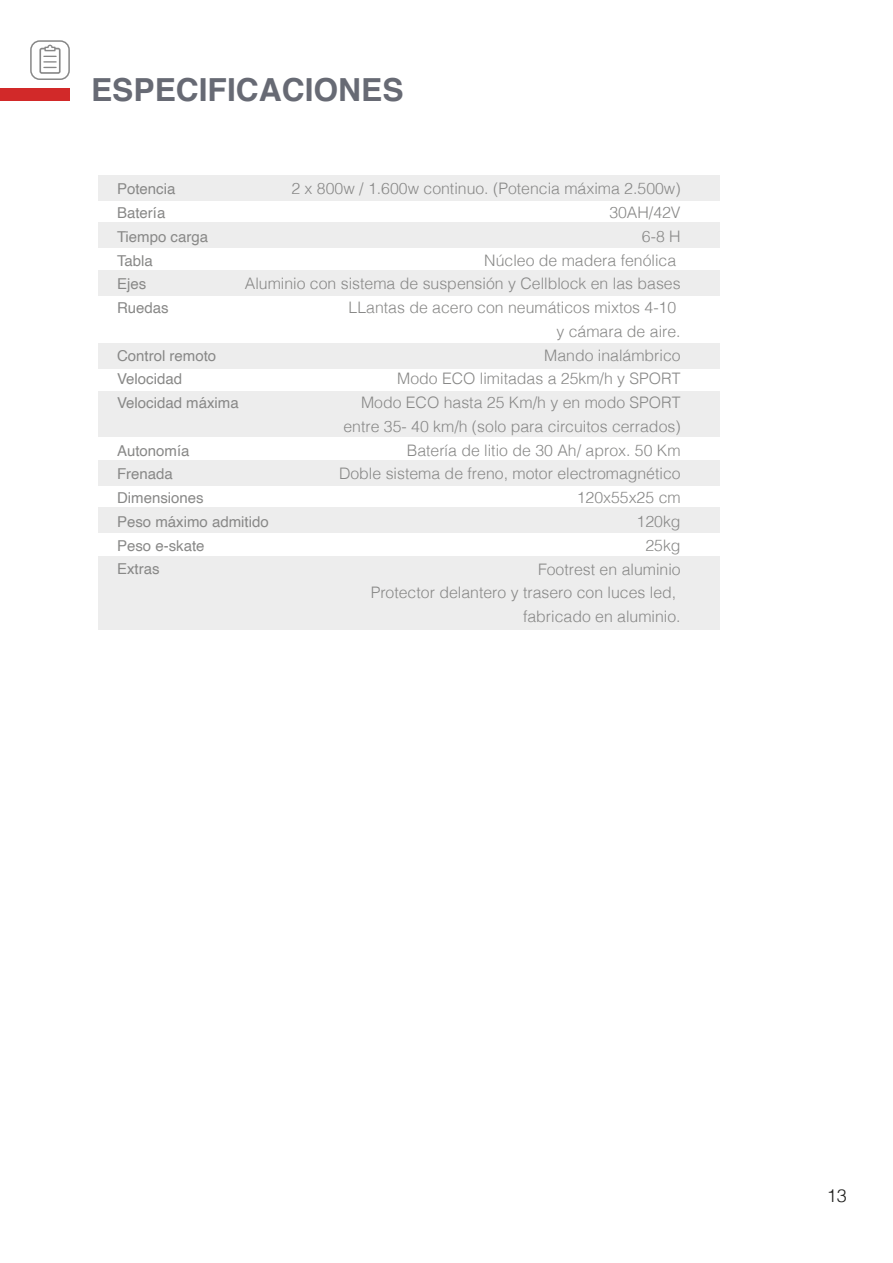
<style>
.page{position:relative;width:893px;height:1263px;background:#fff}
.page>*{position:absolute;margin:0;border:0;box-sizing:border-box;transform-origin:0 0}
.t1{font:700 31.8px "Helvetica";color:#676a74}
.t2{font:300 18px "Helvetica";color:#1d1d1b}
.t3{font:300 15.9px/23.7px "Helvetica";color:#888887;text-align:right}
.t4{font:15px/23.7px "Helvetica";color:#888887}
</style>
<div class="page">
<div style="left:99px;top:175px;width:621px;height:26px;background:#ededed"></div>
<div style="left:99px;top:222px;width:621px;height:26px;background:#ededed"></div>
<div style="left:99px;top:270px;width:621px;height:26px;background:#ededed"></div>
<div style="left:99px;top:343px;width:621px;height:26px;background:#ededed"></div>
<div style="left:99px;top:392px;width:621px;height:45px;background:#ededed"></div>
<div style="left:99px;top:460px;width:621px;height:26px;background:#ededed"></div>
<div style="left:99px;top:507px;width:621px;height:26px;background:#ededed"></div>
<div style="left:99px;top:557px;width:621px;height:73px;background:#ededed"></div>
<div style="left:0;top:89px;width:70px;height:12px;background:#d22929"></div>
<div style="left:30px;top:40px;width:40px;height:40px;border:2px solid #878787;border-radius:9px"></div>
<svg style="left:39px;top:44px;width:22px;height:30px"></svg>
<h1 class="t1" style="left:91px;top:64px;width:314px">ESPECIFICACIONES</h1>
<p class="t3" style="left:245px;top:176px;width:437px">2 x 800w / 1.600w continuo. (Potencia máxima 2.500w)<br>30AH/42V<br>6-8 H<br>Núcleo de madera fenólica<br>Aluminio con sistema de suspensión y Cellblock en las bases<br>LLantas de acero con neumáticos mixtos 4-10<br>y cámara de aire.<br>Mando inalámbrico<br>Modo ECO limitadas a 25km/h y SPORT<br>Modo ECO hasta 25 Km/h y en modo SPORT<br>entre 35- 40 km/h (solo para circuitos cerrados)<br>Batería de litio de 30 Ah/ aprox. 50 Km<br>Doble sistema de freno, motor electromagnético<br>120x55x25 cm<br>120kg<br>25kg<br>Footrest en aluminio<br>Protector delantero y trasero con luces led,<br>fabricado en aluminio.</p>
<p class="t4" style="left:117px;top:178px;width:93px">Potencia<br>Batería<br>Tiempo carga<br>Tabla<br>Ejes<br>Ruedas</p>
<p class="t4" style="left:117px;top:344px;width:123px">Control remoto<br>Velocidad<br>Velocidad máxima</p>
<p class="t4" style="left:117px;top:439px;width:153px">Autonomía<br>Frenada<br>Dimensiones<br>Peso máximo admitido<br>Peso e-skate<br>Extras</p>
<p class="t2" style="left:827px;top:1181px;width:22px">13</p>
</div>
